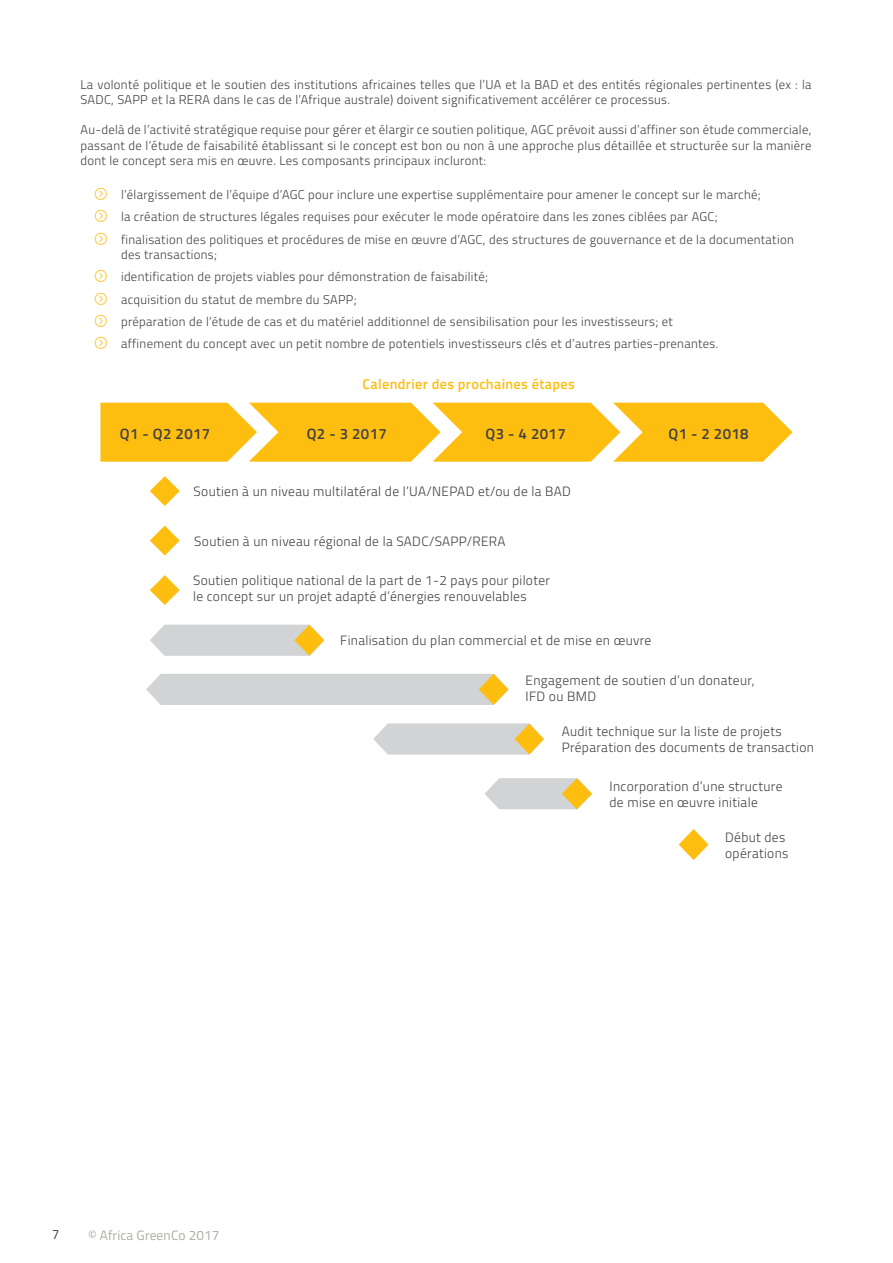
<style>
.page{position:relative;width:893px;height:1263px;background:#fff}
.page>*{position:absolute;margin:0;border:0;box-sizing:border-box;transform-origin:0 0}
.t1{font:600 15px "Titillium";letter-spacing:.025em;color:#414042}
.t2{font:600 14.25px "Titillium";letter-spacing:.025em;color:#febe10}
.t3{font:300 13.5px/16.2px "Titillium";letter-spacing:.025em;color:#414042}
.t4{font:13.5px "Titillium";letter-spacing:.01em;color:#afaaa3}
.t5{font:13.5px "Titillium";color:#414042}
.t6{font:300 12.75px/22.4px "Titillium";letter-spacing:.025em;color:#414042}
</style>
<div class="page">
<svg style="left:100px;top:403px;width:692px;height:59px"></svg>
<svg style="left:150px;top:476px;width:30px;height:30px"></svg>
<svg style="left:150px;top:526px;width:30px;height:29px"></svg>
<svg style="left:150px;top:575px;width:30px;height:30px"></svg>
<svg style="left:150px;top:625px;width:174px;height:31px"></svg>
<svg style="left:146px;top:674px;width:363px;height:31px"></svg>
<svg style="left:485px;top:778px;width:107px;height:31px"></svg>
<svg style="left:679px;top:829px;width:29px;height:31px"></svg>
<svg style="left:373px;top:723px;width:171px;height:32px"></svg>
<p class="t6" style="left:81px;top:76px;width:732px;line-height:15.3px">La volonté politique et le soutien des institutions africaines telles que l’UA et la BAD et des entités régionales pertinentes (ex : la<br>SADC, SAPP et la RERA dans le cas de l’Afrique australe) doivent significativement accélérer ce processus.</p>
<p class="t6" style="left:81px;top:122px;width:732px;line-height:15.3px;text-align:justify">Au-delà de l’activité stratégique requise pour gérer et élargir ce soutien politique, AGC prévoit aussi d’affiner son étude commerciale, passant de l’étude de faisabilité établissant si le concept est bon ou non à une approche plus détaillée et structurée sur la manière dont le concept sera mis en œuvre. Les composants principaux incluront:</p>
<p class="t6" style="left:121px;top:183px;width:674px">l’élargissement de l’équipe d’AGC pour inclure une expertise supplémentaire pour amener le concept sur le marché;<br>la création de structures légales requises pour exécuter le mode opératoire dans les zones ciblées par AGC;<br>finalisation des politiques et procédures de mise en œuvre d’AGC, des structures de gouvernance et de la documentation</p>
<p class="t6" style="left:121px;top:243px;width:599px">des transactions;<br>identification de projets viables pour démonstration de faisabilité;<br>acquisition du statut de membre du SAPP;<br>préparation de l’étude de cas et du matériel additionnel de sensibilisation pour les investisseurs; et affinement du concept avec un petit nombre de potentiels investisseurs clés et d’autres parties-prenantes.</p>
<p class="t2" style="left:362px;top:373px;width:214px">Calendrier des prochaines étapes</p>
<p class="t1" style="left:120px;top:422px;width:92px">Q1 - Q2 2017</p>
<p class="t1" style="left:307px;top:422px;width:82px">Q2 - 3 2017</p>
<p class="t1" style="left:486px;top:422px;width:82px">Q3 - 4 2017</p>
<p class="t1" style="left:668px;top:422px;width:82px">Q1 - 2 2018</p>
<p class="t3" style="left:194px;top:483px;width:379px">Soutien à un niveau multilatéral de l’UA/NEPAD et/ou de la BAD</p>
<p class="t3" style="left:194px;top:532px;width:313px">Soutien à un niveau régional de la SADC/SAPP/RERA</p>
<p class="t3" style="left:193px;top:572px;width:358px">Soutien politique national de la part de 1-2 pays pour piloter le concept sur un projet adapté d’énergies renouvelables</p>
<p class="t3" style="left:340px;top:632px;width:313px">Finalisation du plan commercial et de mise en œuvre</p>
<p class="t5" style="left:52px;top:1224px;width:9px">7</p>
<p class="t4" style="left:88px;top:1225px;width:133px">© Africa GreenCo 2017</p>
<p class="t3" style="left:526px;top:672px;width:230px">Engagement de soutien d’un donateur,<br>IFD ou BMD</p>
<p class="t3" style="left:562px;top:722px;width:254px">Audit technique sur la liste de projets<br>Préparation des documents de transaction</p>
<p class="t3" style="left:610px;top:777px;width:174px">Incorporation d’une structure de mise en œuvre initiale</p>
<p class="t3" style="left:725px;top:828px;width:65px">Début des opérations</p>
</div>
